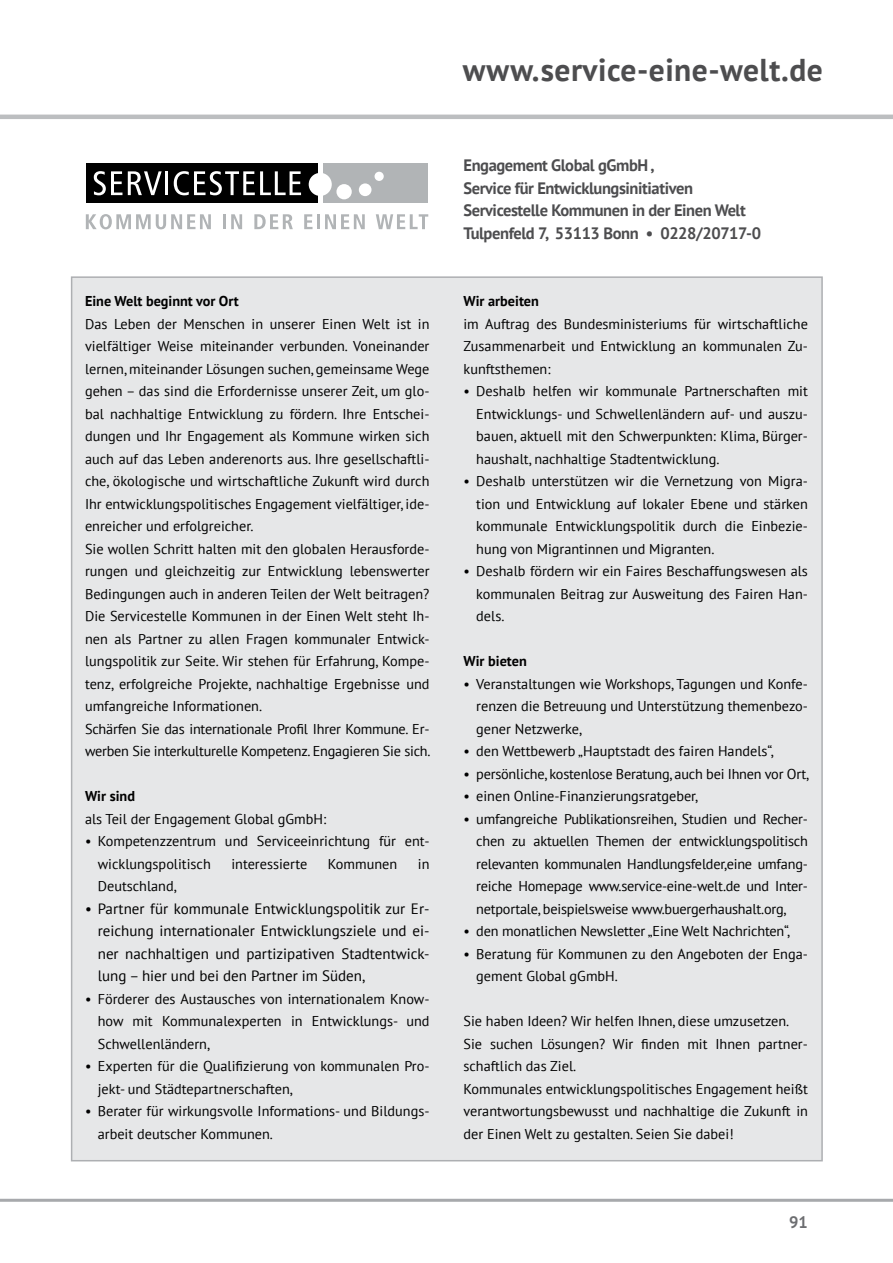
<style>
.page{position:relative;width:893px;height:1263px;background:#fff}
.page>*{position:absolute;margin:0;border:0;box-sizing:border-box;transform-origin:0 0}
.t1{font:700 31.5px "PT Sans";letter-spacing:.015em;color:#4d4d4f}
.t2{font:700 16.5px/22.5px "PT Sans";letter-spacing:-.025em;color:#4d4d4f}
.t3{font:700 16.5px "PT Sans";color:#6d6e71}
.t4{font:15px/22.5px "PT Sans";color:#000;text-align:justify}
.Klappentext_hinten{font:14.25px/22.5px "PT Sans";color:#000;text-align:justify}
.t5{font:700 14.25px "PT Sans";color:#000}
</style>
<div class="page">
<hr style="left:0;top:1199px;width:893px;height:3px;background:#a7a9ac">
<hr style="left:0;top:115px;width:893px;height:4px;background:#bcbec0">
<div style="left:71px;top:276px;width:752px;height:885px;background:#e6e7e8;border:2px solid #adafb2"></div>
<div style="left:86px;top:163px;width:232px;height:40px;background:#000"></div>
<div style="left:323px;top:163px;width:105px;height:40px;background:#b1b4b6"></div>
<div style="left:309px;top:173px;width:23px;height:23px;background:#fff;border-radius:50%"></div>
<div style="left:336px;top:184px;width:16px;height:15px;background:#fff;border-radius:50%"></div>
<div style="left:359px;top:183px;width:12px;height:13px;background:#fff;border-radius:50%"></div>
<div style="left:375px;top:172px;width:9px;height:9px;background:#fff;border-radius:50%"></div>
<svg style="left:94px;top:171px;width:28px;height:24px"></svg>
<svg style="left:128px;top:171px;width:34px;height:24px"></svg>
<hr style="left:165px;top:171px;width:3px;height:24px;background:#fff">
<svg style="left:174px;top:171px;width:127px;height:24px"></svg>
<svg style="left:86px;top:214px;width:125px;height:15px"></svg>
<hr style="left:223px;top:214px;width:3px;height:15px;background:#b1b4b6">
<svg style="left:231px;top:214px;width:11px;height:15px"></svg>
<svg style="left:254px;top:214px;width:39px;height:15px"></svg>
<svg style="left:304px;top:214px;width:9px;height:15px"></svg>
<hr style="left:317px;top:214px;width:3px;height:15px;background:#b1b4b6">
<svg style="left:325px;top:214px;width:40px;height:15px"></svg>
<svg style="left:376px;top:214px;width:52px;height:15px"></svg>
<p class="t5" style="left:85px;top:292px;width:155px">Eine Welt beginnt vor Ort</p>
<p class="Klappentext_hinten" style="left:85px;top:312px;width:346px">Das Leben der Menschen in unserer Einen Welt ist in vielfältiger Weise miteinander verbunden. Voneinander lernen, miteinander Lösungen suchen, gemeinsame Wege gehen – das sind die Erfordernisse unserer Zeit, um glo&shy;bal nachhaltige Entwicklung zu fördern. Ihre Entschei&shy;dungen und Ihr Engagement als Kommune wirken sich auch auf das Leben anderenorts aus. Ihre gesellschaftli&shy;che, ökologische und wirtschaftliche Zukunft wird durch Ihr entwicklungspolitisches Engagement vielfältiger, ide&shy;enreicher und erfolgreicher.</p>
<p class="Klappentext_hinten" style="left:85px;top:537px;width:346px">Sie wollen Schritt halten mit den globalen Herausforde&shy;rungen und gleichzeitig zur Entwicklung lebenswerter Bedingungen auch in anderen Teilen der Welt beitragen?</p>
<p class="Klappentext_hinten" style="left:85px;top:605px;width:346px">Die Servicestelle Kommunen in der Einen Welt steht Ih&shy;nen als Partner zu allen Fragen kommunaler Entwick&shy;lungspolitik zur Seite. Wir stehen für Erfahrung, Kompe&shy;tenz, erfolgreiche Projekte, nachhaltige Ergebnisse und umfangreiche Informationen.</p>
<p class="Klappentext_hinten" style="left:85px;top:717px;width:347px">Schärfen Sie das internationale Profil Ihrer Kommune. Er&shy;werben Sie interkulturelle Kompetenz. Engagieren Sie sich.</p>
<p class="t5" style="left:85px;top:787px;width:52px">Wir sind</p>
<p class="Klappentext_hinten" style="left:85px;top:807px;width:243px">als Teil der Engagement Global gGmbH:</p>
<p class="Klappentext_hinten" style="left:98px;top:830px;width:333px;text-indent:-13px">• Kompetenzzentrum und Serviceeinrichtung für ent&shy;wicklungspolitisch</p>
<p class="Klappentext_hinten" style="left:231px;top:852px;width:77px">interessierte</p>
<p class="Klappentext_hinten" style="left:328px;top:852px;width:71px">Kommunen</p>
<p class="Klappentext_hinten" style="left:418px;top:852px;width:13px">in</p>
<p class="Klappentext_hinten" style="left:98px;top:875px;width:80px">Deutschland,</p>
<p class="t4" style="left:98px;top:897px;width:333px;text-indent:-13px">• Partner für kommunale Entwicklungspolitik zur Er&shy;reichung internationaler Entwicklungsziele und ei&shy;ner nachhaltigen und partizipativen Stadtentwick&shy;lung – hier und bei den Partner im Süden,</p>
<p class="Klappentext_hinten" style="left:98px;top:987px;width:333px;text-indent:-13px">• Förderer des Austausches von internationalem Know&shy;how mit Kommunalexperten in Entwicklungs- und Schwellenländern,</p>
<p class="Klappentext_hinten" style="left:98px;top:1055px;width:333px;text-indent:-13px">• Experten für die Qualifizierung von kommunalen Pro&shy;jekt- und Städtepartnerschaften,</p>
<p class="Klappentext_hinten" style="left:98px;top:1100px;width:333px;text-indent:-13px">• Berater für wirkungsvolle Informations- und Bildungs&shy;arbeit deutscher Kommunen.</p>
<p class="t1" style="left:463px;top:49px;width:362px">www.service-eine-welt.de</p>
<p class="t2" style="left:463px;top:154px;width:299px">Engagement Global gGmbH ,<br>Service für Entwicklungsinitiativen Servicestelle Kommunen in der Einen Welt Tulpenfeld 7, 53113 Bonn • 0228/20717-0</p>
<p class="t5" style="left:463px;top:292px;width:77px">Wir arbeiten</p>
<p class="Klappentext_hinten" style="left:463px;top:312px;width:346px">im Auftrag des Bundesministeriums für wirtschaftliche Zusammenarbeit und Entwicklung an kommunalen Zu&shy;kunftsthemen:</p>
<p class="Klappentext_hinten" style="left:476px;top:380px;width:333px;text-indent:-13px">• Deshalb helfen wir kommunale Partnerschaften mit Entwicklungs- und Schwellenländern auf- und auszu&shy;bauen, aktuell mit den Schwerpunkten: Klima, Bürger&shy;haushalt, nachhaltige Stadtentwicklung.</p>
<p class="Klappentext_hinten" style="left:476px;top:470px;width:333px;text-indent:-13px">• Deshalb unterstützen wir die Vernetzung von Migra&shy;tion und Entwicklung auf lokaler Ebene und stärken kommunale Entwicklungspolitik durch die Einbezie&shy;hung von Migrantinnen und Migranten.</p>
<p class="Klappentext_hinten" style="left:476px;top:560px;width:333px;text-indent:-13px">• Deshalb fördern wir ein Faires Beschaffungswesen als kommunalen Beitrag zur Ausweitung des Fairen Han&shy;dels.</p>
<p class="t5" style="left:463px;top:652px;width:65px">Wir bieten</p>
<p class="Klappentext_hinten" style="left:476px;top:672px;width:333px;text-indent:-13px">• Veranstaltungen wie Workshops, Tagungen und Konfe&shy;renzen die Betreuung und Unterstützung themenbezo&shy;gener Netzwerke,</p>
<p class="Klappentext_hinten" style="left:463px;top:740px;width:311px">• den Wettbewerb „Hauptstadt des fairen Handels“,</p>
<p class="Klappentext_hinten" style="left:463px;top:762px;width:347px">• persönliche, kostenlose Beratung, auch bei Ihnen vor Ort,</p>
<p class="Klappentext_hinten" style="left:463px;top:785px;width:236px">• einen Online-Finanzierungsratgeber,</p>
<p class="Klappentext_hinten" style="left:476px;top:807px;width:333px;text-indent:-13px">• umfangreiche Publikationsreihen, Studien und Recher&shy;chen zu aktuellen Themen der entwicklungspolitisch relevanten kommunalen Handlungsfelder,eine umfang&shy;reiche Homepage www.service-eine-welt.de und Inter&shy;netportale, beispielsweise www.buergerhaushalt.org,</p>
<p class="Klappentext_hinten" style="left:463px;top:920px;width:328px">• den monatlichen Newsletter „Eine Welt Nachrichten“,</p>
<p class="Klappentext_hinten" style="left:476px;top:942px;width:333px;text-indent:-13px">• Beratung für Kommunen zu den Angeboten der Enga&shy;gement Global gGmbH.</p>
<p class="Klappentext_hinten" style="left:463px;top:1010px;width:327px">Sie haben Ideen? Wir helfen Ihnen, diese umzusetzen.</p>
<p class="Klappentext_hinten" style="left:463px;top:1032px;width:346px">Sie suchen Lösungen? Wir finden mit Ihnen partner&shy;schaftlich das Ziel.</p>
<p class="Klappentext_hinten" style="left:463px;top:1077px;width:346px">Kommunales entwicklungspolitisches Engagement heißt verantwortungsbewusst und nachhaltige die Zukunft in der Einen Welt zu gestalten. Seien Sie dabei!</p>
<p class="t3" style="left:789px;top:1211px;width:20px">91</p>
</div>
